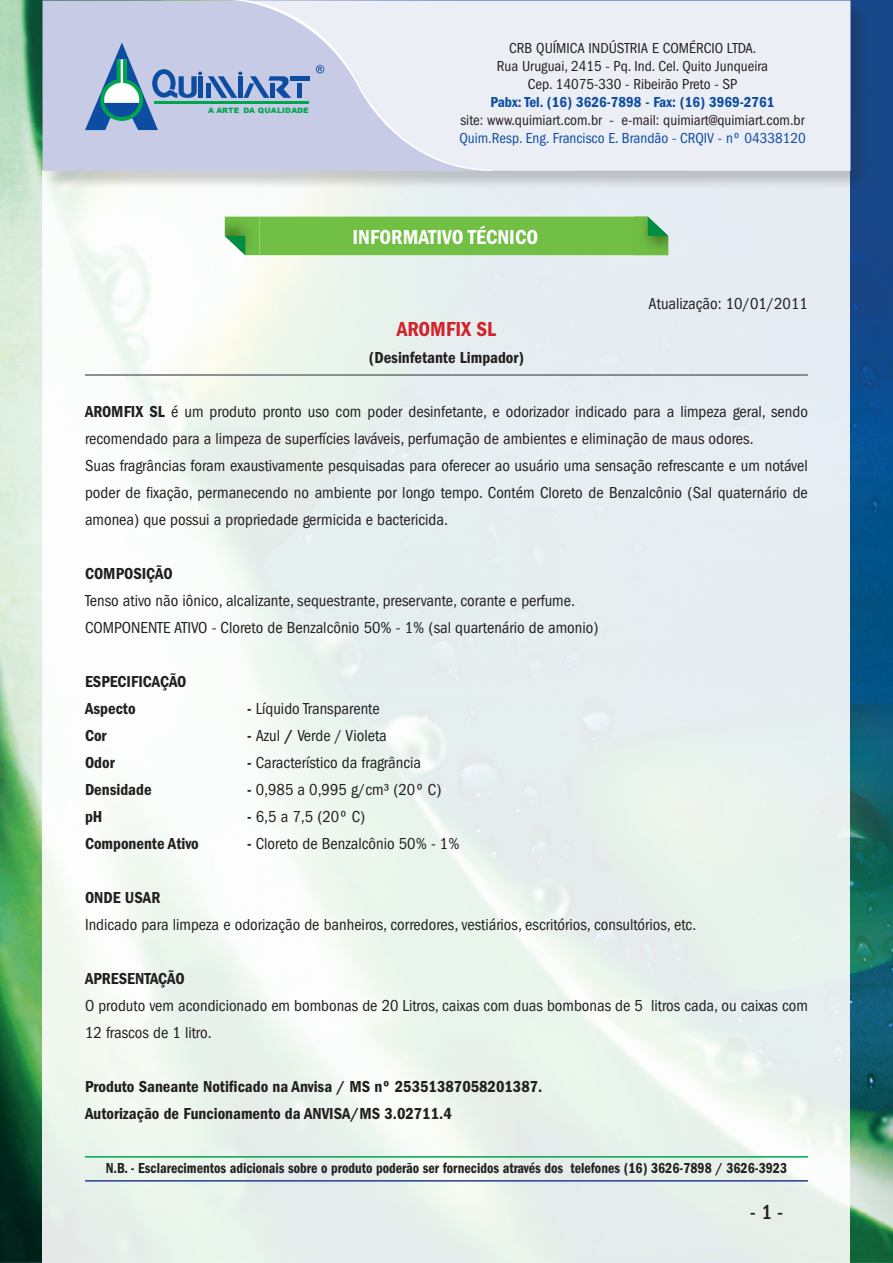
<style>
.page{position:relative;width:893px;height:1263px;background:#fff}
.page>*{position:absolute;margin:0;border:0;box-sizing:border-box;transform-origin:0 0}
.t1{font:21px "ITC Franklin Gothic Std Dm Cd";color:#fff}
.t2{font:21px "ITC Franklin Gothic Std Dm Cd";color:#d1232a}
.t3{font:500 condensed 21px "ITC Franklin Gothic Std";color:#231f20}
.t4{font:condensed 16.5px/27px "ITC Franklin Gothic Std";color:#231f20}
.t5{font:16.5px/27px "ITC Franklin Gothic Std Dm Cd";color:#231f20}
.t6{font:condensed 15px/18px "ITC Franklin Gothic Std";color:#231f20;text-align:center}
.t7{font:15px "ITC Franklin Gothic Std Dm Cd";color:#231f20;scale:.93 1}
.t8{font:condensed 15px "ITC Franklin Gothic Std";color:#0d4da1}
.t9{font:15px "ITC Franklin Gothic Std Dm Cd";color:#0d4da1}
.t10{font:900 7.35px "Arial";color:#00a64f}
.s1{font-family:"ITC Franklin Gothic Std Dm Cd";font-stretch:normal}
</style>
<div class="page">
<img style="left:0;top:0;width:893px;height:1263px">
<div style="left:43px;top:171px;width:807px;height:1092px;background:linear-gradient(to right,#f4f9f3,#e3eced)"></div>
<div style="left:259px;top:217px;width:409px;height:38px;background:#71bf44"></div>
<svg style="left:225px;top:236px;width:20px;height:19px"></svg>
<div style="left:45px;top:2px;width:824px;height:188px;background:#231f20;opacity:.21"></div>
<div style="left:492px;top:1px;width:358px;height:170px;background:#eceef6"></div>
<svg style="left:43px;top:0;width:449px;height:171px;background:#c6cfe5"></svg>
<hr style="left:85px;top:374px;width:723px;height:2px;background:#6c6d70">
<hr style="left:85px;top:1180px;width:723px;height:1px;background:#253f8e">
<hr style="left:85px;top:1156px;width:723px;height:1px;background:#00a64f">
<p class="t10" style="left:208px;top:105px;width:102px">A ARTE DA QUALIDADE</p>
<p class="t10" style="left:255px;top:105px;width:13px">DE</p>
<p class="t6" style="left:489px;top:39px;width:273px">CRB QUÍMICA INDÚSTRIA E COMÉRCIO LTDA.<br>Rua Uruguai, 2415 - Pq. Ind. Cel. Quito Junqueira<br>Cep. 14075-3 0 - Ribeirão Preto - SP</p>
<p class="t9" style="left:483px;top:93px;width:286px">Pabx: Tel. (16) 3626-7898 - Fax: (16) 3969-2761</p>
<p class="t6" style="left:452px;top:111px;width:346px">site: w .quimiart.com.br - e-mail: quimiart@quimiart.com.br</p>
<p class="t8" style="left:451px;top:129px;width:348px">Quim.Resp. Eng. Francisco E. Brandão - CRQIV - nº 043 8120</p>
<p class="t6" style="left:497px;top:39px;width:273px">CRB QUÍMICA INDÚSTRIA E COMÉRCIO LTDA.<br>Rua Uruguai, 2415 - Pq. Ind. Cel. Quito Junqueira<br>Cep. 14075-330 - Ribeirão Preto - SP</p>
<p class="t9" style="left:490px;top:93px;width:286px">Pabx: Tel. (16) 3626-7898 - Fax: (16) 3969-2761</p>
<p class="t6" style="left:460px;top:111px;width:346px">site: www.quimiart.com.br - e-mail: quimiart@quimiart.com.br</p>
<p class="t8" style="left:459px;top:129px;width:348px">Quim.Resp. Eng. Francisco E. Brandão - CRQIV - nº 04338120</p>
<p class="t1" style="left:353px;top:225px;width:187px">INFORMATIVO TÉCNICO</p>
<p class="t4" style="left:649px;top:290px;width:161px">Atualização: 10/01/2011</p>
<p class="t2" style="left:397px;top:317px;width:101px">AROMFIX SL</p>
<p class="t5" style="left:369px;top:344px;width:157px">(Desinfetante Limpador)</p>
<p class="t4" style="left:85px;top:398px;width:724px"><span class="s1">AROMFIX SL</span> é um produto pronto uso com poder desinfetante, e odorizador indicado para a limpeza geral, sendo recomendado para a limpeza de superfícies laváveis, perfumação de ambientes e eliminação de maus odores.<br>Suas fragrâncias foram exaustivamente pesquisadas para oferecer ao usuário uma sensação refrescante e um notável poder de fixação, permanecendo no ambiente por longo tempo. Contém Cloreto de Benzalcônio (Sal quaternário de amonea) que possui a propriedade germicida e bactericida.</p>
<p class="t5" style="left:85px;top:560px;width:89px">COMPOSIÇÃO</p>
<p class="t4" style="left:85px;top:587px;width:515px">Tenso ativo não iônico, alcalizante, sequestrante, preservante, corante e perfume.<br>COMPONENTE ATIVO - Cloreto de Benzalcônio 50% - 1% (sal quartenário de amonio)</p>
<p class="t5" style="left:85px;top:668px;width:103px">ESPECIFICAÇÃO<br>Aspecto</p>
<p class="t4" style="left:247px;top:695px;width:134px"><span class="s1">-</span> Líquido Transparente</p>
<p class="t5" style="left:85px;top:722px;width:23px">Cor</p>
<p class="t4" style="left:247px;top:722px;width:141px"><span class="s1">-</span> Azul <span class="s1">/</span> Verde / Violeta</p>
<p class="t5" style="left:85px;top:749px;width:31px">Odor</p>
<p class="t4" style="left:247px;top:749px;width:175px"><span class="s1">-</span> Característico da fragrância</p>
<p class="t5" style="left:85px;top:776px;width:68px">Densidade</p>
<p class="t4" style="left:247px;top:776px;width:196px"><span class="s1">-</span> 0,985 a 0,995 g/cm³ (20º C)</p>
<p class="t5" style="left:85px;top:803px;width:19px">pH</p>
<p class="t4" style="left:247px;top:803px;width:120px"><span class="s1">-</span> 6,5 a 7,5 (20º C)</p>
<p class="t5" style="left:85px;top:830px;width:115px">Componente Ativo</p>
<p class="t4" style="left:247px;top:830px;width:214px"><span class="s1">-</span> Cloreto de Benzalcônio 50% - 1%</p>
<p class="t5" style="left:85px;top:884px;width:77px">ONDE USAR</p>
<p class="t4" style="left:85px;top:911px;width:613px">Indicado para limpeza e odorização de banheiros, corredores, vestiários, escritórios, consultórios, etc.</p>
<p class="t5" style="left:85px;top:965px;width:101px">APRESENTAÇÃO</p>
<p class="t4" style="left:85px;top:992px;width:724px">O produto vem acondicionado em bombonas de 20 Litros, caixas com duas bombonas de 5 litros cada, ou caixas com<br>12 frascos de 1 litro.</p>
<p class="t5" style="left:85px;top:1073px;width:459px">Produto Saneante Notificado na Anvisa / MS nº 25351387058201387.<br>Autorização de Funcionamento da ANVISA/MS 3.02711.4</p>
<p class="t7" style="left:106px;top:1159px;width:734px">N.B. - Esclarecimentos adicionais sobre o produto poderão ser fornecidos através dos telefones (16) 3626-7898 / 3626-3923</p>
<p class="t3" style="left:750px;top:1200px;width:35px">- 1 -</p>
</div>
